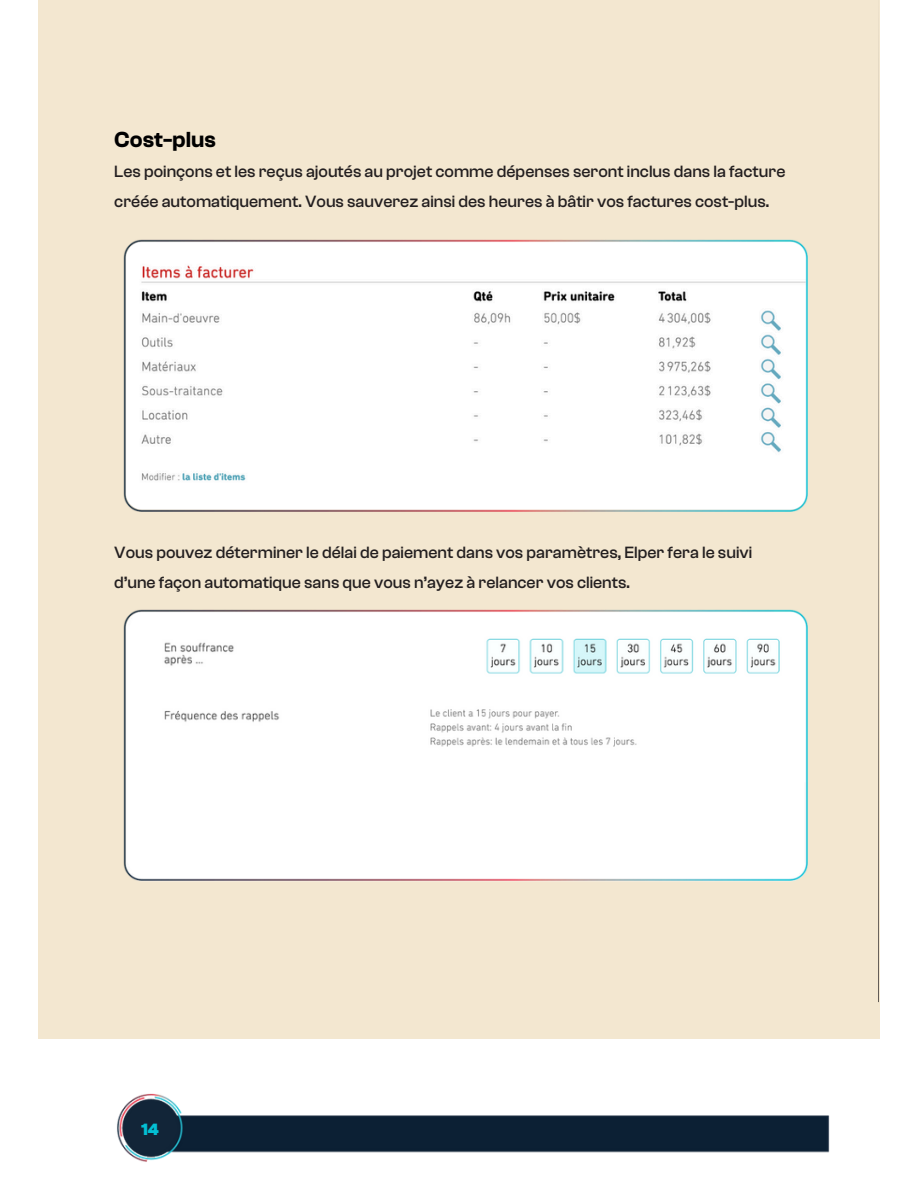
<style>
.page{position:relative;width:918px;height:1188px;background:#fff}
.page>*{position:absolute;margin:0;border:0;box-sizing:border-box;transform-origin:0 0}
.t1{font:600 22.5px "Clash Grotesk";color:#000}
.t2{font:500 16.95px/29.7px "Clash Grotesk";color:#231f20}
.t3{font:700 16.95px "Clash Grotesk";color:#03bfd3}
</style>
<div class="page">
<div style="left:0;top:0;width:918px;height:1188px;background:linear-gradient(to right,#fff,#fff)"></div>
<div style="left:39px;top:0;width:840px;height:1039px;background:#f3e7d0"></div>
<svg style="left:878px;top:41px;width:1px;height:961px"></svg>
<img style="left:124px;top:240px;width:684px;height:271px">
<img style="left:124px;top:610px;width:684px;height:271px">
<img style="left:110px;top:1087px;width:726px;height:83px">
<p class="t1" style="left:114px;top:127px;width:103px">Cost-plus</p>
<p class="t2" style="left:114px;top:157px;width:673px">Les poinçons et les reçus ajoutés au projet comme dépenses seront inclus dans la facture créée automatiquement. Vous sauverez ainsi des heures à bâtir vos factures cost-plus.</p>
<p class="t2" style="left:114px;top:538px;width:639px">Vous pouvez déterminer le délai de paiement dans vos paramètres, Elper fera le suivi d’une façon automatique sans que vous n’ayez à relancer vos clients.</p>
<p class="t3" style="left:141px;top:1120px;width:19px">14</p>
</div>
